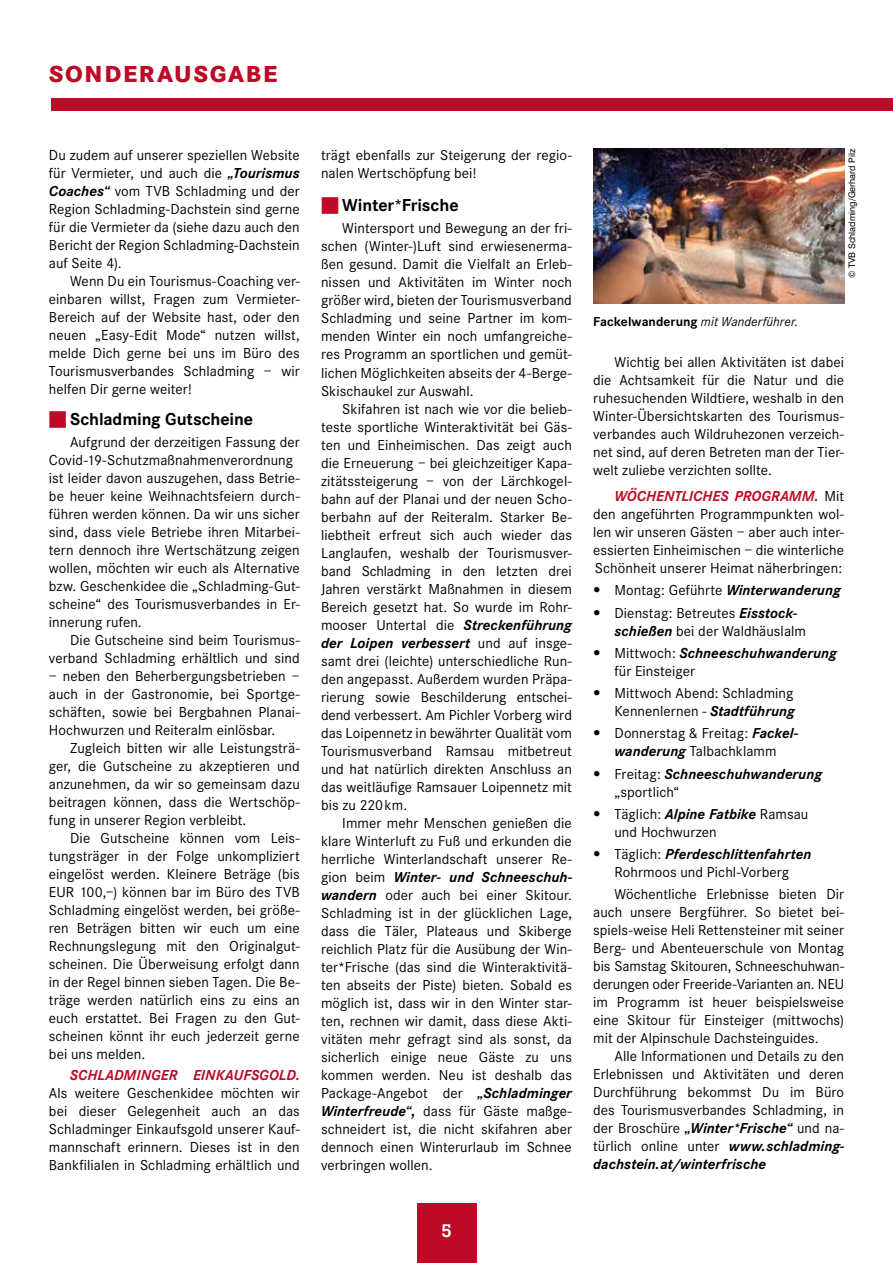
<style>
.page{position:relative;width:893px;height:1263px;background:#fff}
.page>*{position:absolute;margin:0;border:0;box-sizing:border-box;transform-origin:0 0}
.t1{font:800 24px "Corporate S";letter-spacing:.07em;color:#bd0a26}
.t2{font:700 18px "Corporate S";letter-spacing:-.005em;color:#000}
.t3{font:500 18px "Boton";color:#fff}
.t4{font:15px/18px "Corporate S";letter-spacing:.005em;color:#000;text-align:justify}
.t5{font:italic 700 15px/18px "Corporate S";color:#000}
.t6{font:italic 700 15px "Corporate S";color:#bd0a26}
.t7{font:italic 13.5px "Corporate S";letter-spacing:.005em;color:#000}
.t8{font:9px "Swiss 721 BT";color:#000}
.s1{font-weight:700;font-style:italic}
.s2{font-weight:700;font-style:normal}
.s3{font-weight:700;font-style:italic;color:#bd0a26}
.s4{font-family:"Helvetica Neue";font-weight:500;font-stretch:condensed}
.s5{font-family:"Helvetica Neue";font-weight:500;font-style:normal;font-stretch:condensed}
.s6{font-weight:400;font-style:normal}
</style>
<div class="page">
<div style="left:51px;top:98px;width:842px;height:13px;background:#bd0a26"></div>
<div style="left:417px;top:1203px;width:59px;height:60px;background:#bd0a26"></div>
<img style="left:593px;top:149px;width:251px;height:154px">
<h1 class="t1" style="left:49px;top:60px;width:230px">SONDERAUSGABE</h1>
<p class="t4" style="left:49px;top:146px;width:252px">Du zudem auf unserer speziellen Website für Vermieter, und auch die <span class="s1">„Tourismus Coaches“</span> vom TVB Schladming und der Region Schladming-Dachstein sind gerne für die Vermieter da (siehe dazu auch den Bericht der Region Schladming-Dachstein auf Seite 4).</p>
<p class="t4" style="left:49px;top:272px;width:252px;text-indent:21px">Wenn Du ein Tourismus-Coaching ver&shy;einbaren willst, Fragen zum Vermieter-Bereich auf der Website hast, oder den neuen „Easy-Edit Mode“ nutzen willst, melde Dich gerne bei uns im Büro des Tourismusverbandes Schladming – wir helfen Dir gerne weiter!</p>
<p class="t2" style="left:70px;top:409px;width:185px">Schladming Gutscheine</p>
<p class="t4" style="left:49px;top:434px;width:252px;text-align:left;text-indent:21px">Aufgrund der derzeitigen Fassung der Covid-19-Schutzmaßnahmenverordnung ist leider davon auszugehen, dass Betrie&shy;be heuer keine Weihnachtsfeiern durch&shy;führen werden können. Da wir uns sicher sind, dass viele Betriebe ihren Mitarbei&shy;tern dennoch ihre Wertschätzung zeigen wollen, möchten wir euch als Alternative bzw. Geschenkidee die „Schladming-Gut&shy;scheine“ des Tourismusverbandes in Er&shy;innerung rufen.</p>
<p class="t4" style="left:49px;top:632px;width:252px;text-align:right">Die Gutscheine sind beim Tourismus&shy;verband Schladming erhältlich und sind</p>
<p class="t4" style="left:49px;top:668px;width:252px">– neben den Beherbergungsbetrieben – auch in der Gastronomie, bei Sportge&shy;schäften, sowie bei Bergbahnen Planai-Hochwurzen und Reiteralm einlösbar.</p>
<p class="t4" style="left:49px;top:740px;width:252px;text-indent:21px">Zugleich bitten wir alle Leistungsträ&shy;ger, die Gutscheine zu akzeptieren und anzunehmen, da wir so gemeinsam dazu beitragen können, dass die Wertschöp&shy;fung in unserer Region verbleibt.</p>
<p class="t4" style="left:49px;top:830px;width:252px;text-indent:21px">Die Gutscheine können vom Leis&shy;tungsträger in der Folge unkompliziert eingelöst werden. Kleinere Beträge (bis EUR 100,–) können bar im Büro des TVB Schladming eingelöst werden, bei größe&shy;ren Beträgen bitten wir euch um eine Rechnungslegung mit den Originalgut&shy;scheinen. Die Überweisung erfolgt dann in der Regel binnen sieben Tagen. Die Be&shy;träge werden natürlich eins zu eins an euch erstattet. Bei Fragen zu den Gut&shy;scheinen könnt ihr euch jederzeit gerne bei uns melden.</p>
<p class="t6" style="left:70px;top:1066px;width:231px">SCHLADMINGER EINKAUFSGOLD.</p>
<p class="t4" style="left:49px;top:1084px;width:252px">Als weitere Geschenkidee möchten wir bei dieser Gelegenheit auch an das Schladminger Einkaufsgold unserer Kauf&shy;mannschaft erinnern. Dieses ist in den Bankfilialen in Schladming erhältlich und</p>
<p class="t4" style="left:321px;top:146px;width:252px">trägt ebenfalls zur Steigerung der regio&shy;nalen Wertschöpfung bei!</p>
<p class="t2" style="left:342px;top:195px;width:118px">Winter*Frische</p>
<p class="t4" style="left:321px;top:220px;width:252px;text-indent:21px">Wintersport und Bewegung an der fri&shy;schen (Winter-)Luft sind erwiesenerma&shy;ßen gesund. Damit die Vielfalt an Erleb&shy;nissen und Aktivitäten im Winter noch größer wird, bieten der Tourismusverband Schladming und seine Partner im kom&shy;menden Winter ein noch umfangreiche&shy;res Programm an sportlichen und gemüt&shy;lichen Möglichkeiten abseits der 4-Berge-Skischaukel zur Auswahl.</p>
<p class="t4" style="left:321px;top:400px;width:252px;text-indent:21px">Skifahren ist nach wie vor die belieb&shy;teste sportliche Winteraktivität bei Gäs&shy;ten und Einheimischen. Das zeigt auch die Erneuerung – bei gleichzeitiger Kapa&shy;zitätssteigerung – von der Lärchkogel&shy;bahn auf der Planai und der neuen Scho&shy;berbahn auf der Reiteralm. Starker Be&shy;liebtheit erfreut sich auch wieder das Langlaufen, weshalb der Tourismusver&shy;band Schladming in den letzten drei Jahren verstärkt Maßnahmen in diesem Bereich gesetzt hat. So wurde im Rohr&shy;mooser Untertal die <span class="s1">Streckenführung der Loipen verbessert</span> und auf insge&shy;samt drei (leichte) unterschiedliche Run&shy;den angepasst. Außerdem wurden Präpa&shy;rierung sowie Beschilderung entschei&shy;dend verbessert. Am Pichler Vorberg wird das Loipennetz in bewährter Qualität vom Tourismusverband Ramsau mitbetreut und hat natürlich direkten Anschluss an das weitläufige Ramsauer Loipennetz mit bis zu 220km.</p>
<p class="t4" style="left:321px;top:814px;width:253px;text-indent:21px">Immer mehr Menschen genießen die klare Winterluft zu Fuß und erkunden die herrliche Winterlandschaft unserer Re&shy;gion beim <span class="s1">Winter- und Schneeschuh&shy;wandern</span> oder auch bei einer Skitour.<br>Schladming ist in der glücklichen Lage, dass die Täler, Plateaus und Skiberge reichlich Platz für die Ausübung der Win&shy;ter*Frische (das sind die Winteraktivitä&shy;ten abseits der Piste) bieten. Sobald es möglich ist, dass wir in den Winter star&shy;ten, rechnen wir damit, dass diese Akti&shy;vitäten mehr gefragt sind als sonst, da sicherlich einige neue Gäste zu uns kommen werden. Neu ist deshalb das Package-Angebot der <span class="s1">„Schladminger Winterfreude“,</span> dass für Gäste maßge&shy;schneidert ist, die nicht skifahren aber dennoch einen Winterurlaub im Schnee verbringen wollen.</p>
<p class="t7" style="left:593px;top:314px;width:206px"><span class="s2">Fackelwanderung</span> mit Wanderführer.</p>
<p class="t8" style="left:846px;top:278px;width:131px;rotate:-90deg">© TVB Schladming/Gerhard Pilz</p>
<p class="t4" style="left:593px;top:353px;width:252px;text-indent:21px">Wichtig bei allen Aktivitäten ist dabei die Achtsamkeit für die Natur und die ruhesuchenden Wildtiere, weshalb in den Winter-Übersichtskarten des Tourismus&shy;verbandes auch Wildruhezonen verzeich&shy;net sind, auf deren Betreten man der Tier&shy;welt zuliebe verzichten sollte.</p>
<p class="t4" style="left:593px;top:487px;width:252px;text-indent:21px"><span class="s3">WÖCHENTLICHES PROGRAMM.</span> Mit den angeführten Programmpunkten wol&shy;len wir unseren Gästen – aber auch inter&shy;essierten Einheimischen – die winterliche Schönheit unserer Heimat näherbringen:</p>
<p class="t4" style="left:593px;top:582px;width:249px"><span class="s4">•</span> Montag: Geführte <span class="s1">Winterwanderung</span></p>
<p class="t4" style="left:614px;top:604px;width:193px;text-indent:-21px"><span class="s4">•</span> Dienstag: Betreutes <span class="s1">Eisstock&shy;schießen</span> bei der Waldhäuslalm</p>
<p class="t4" style="left:614px;top:644px;width:224px;text-indent:-21px"><span class="s4">•</span> Mittwoch: <span class="s1">Schneeschuhwanderung </span>für Einsteiger</p>
<p class="t4" style="left:593px;top:684px;width:203px;text-align:right"><span class="s4">•</span> Mittwoch Abend: Schladming<br>Kennenlernen - <span class="s1">Stadtführung</span></p>
<p class="t4" style="left:593px;top:724px;width:206px;text-align:center"><span class="s4">•</span> Donnerstag &amp; Freitag: <span class="s1">Fackel&shy;wanderung</span> Talbachklamm</p>
<p class="t5" style="left:614px;top:765px;width:209px;text-indent:-21px"><span class="s5">•</span> <span class="s6">Freitag:</span> Schneeschuhwanderung <span class="s6">„sportlich“</span></p>
<p class="t4" style="left:614px;top:805px;width:195px;text-indent:-21px"><span class="s4">•</span> Täglich: <span class="s1">Alpine Fatbike</span> Ramsau und Hochwurzen</p>
<p class="t4" style="left:593px;top:845px;width:220px;text-align:center"><span class="s4">•</span> Täglich: <span class="s1">Pferdeschlittenfahrten<br></span>Rohrmoos und Pichl-Vorberg</p>
<p class="t4" style="left:593px;top:885px;width:252px;text-indent:21px">Wöchentliche Erlebnisse bieten Dir auch unsere Bergführer. So bietet bei&shy;spiels-weise Heli Rettensteiner mit seiner Berg- und Abenteuerschule von Montag bis Samstag Skitouren, Schneeschuhwan&shy;derungen oder Freeride-Varianten an. NEU im Programm ist heuer beispielsweise eine Skitour für Einsteiger (mittwochs) mit der Alpinschule Dachsteinguides.</p>
<p class="t4" style="left:593px;top:1047px;width:253px;text-indent:21px">Alle Informationen und Details zu den Erlebnissen und Aktivitäten und deren Durchführung bekommst Du im Büro des Tourismusverbandes Schladming, in der Broschüre <span class="s1">„Winter*Frische“</span> und na&shy;türlich online unter <span class="s1">www.schladming&shy;dachstein.at/winterfrische</span></p>
<p class="t3" style="left:441px;top:1220px;width:12px">5</p>
</div>
